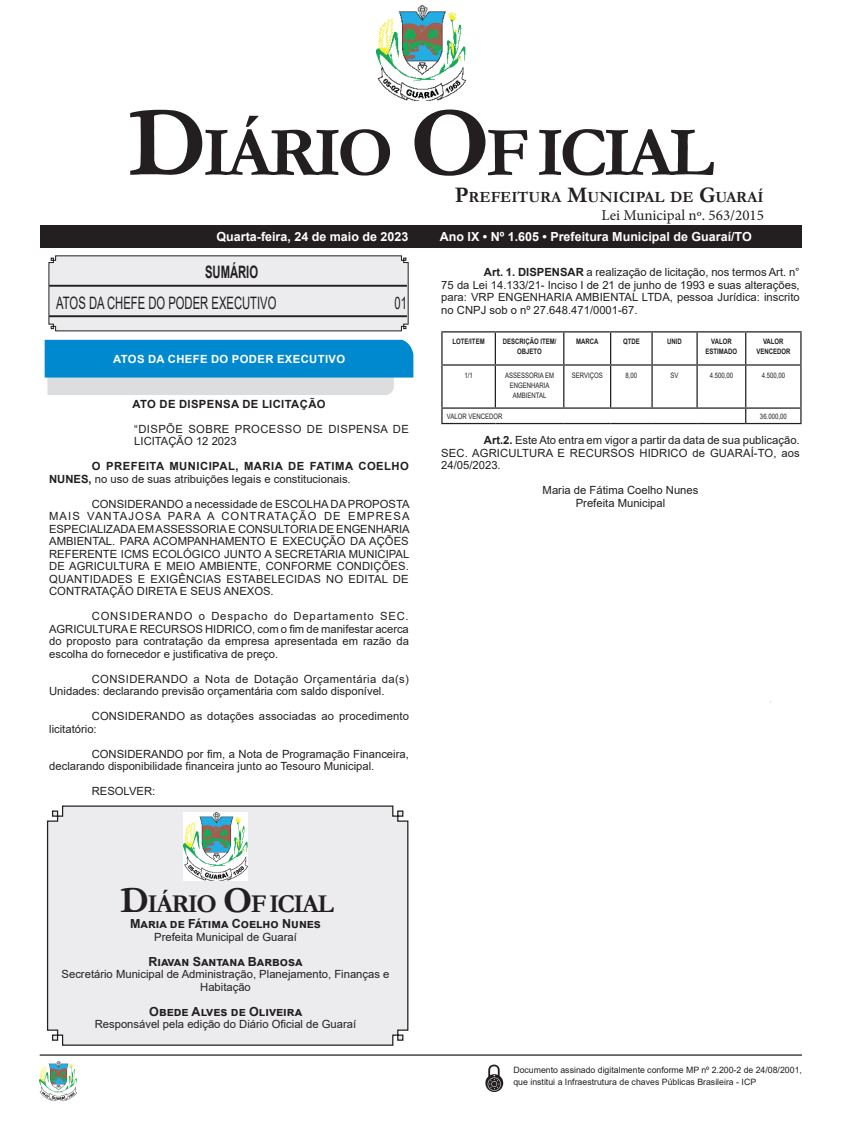
<style>
.page{position:relative;width:851px;height:1134px;background:#fff}
.page>*{position:absolute;margin:0;border:0;box-sizing:border-box;transform-origin:0 0}
.CORPO_DE_TEXTO{font:700 70.88px "Garamond";letter-spacing:-.06em;color:#231f20}
.CORPO_DE_TEXTO-2{font:700 25.88px "Garamond";letter-spacing:-.06em;color:#231f20}
.Nome_Secretário{font:17.12px "Arial";color:#231f20;scale:.66 1}
.Nome_Secretário-2{font:700 17.12px "Arial";color:#231f20;scale:.66 1}
.CORPO_DE_TEXTO-3{font:700 15.62px "Garamond";color:#231f20}
.t1{font:15px "Minion Pro";color:#231f20}
.t2{font:700 12.5px "Arial";color:#fff}
.Assinatura{font:700 12.5px "Arial";color:#231f20}
.CORPO_DE_TEXTO-4{font:11.25px/12.5px "Arial";color:#231f20}
.Assinatura-2{font:11.25px/12.5px "Arial";color:#231f20;text-align:center}
.EMENTA{font:11.25px/12.5px "Arial";letter-spacing:.035em;color:#231f20}
.Chancela2{font:700 11.25px "Arial";letter-spacing:.035em;color:#fff}
.TITULOS{font:700 11.25px "Arial";letter-spacing:.035em;color:#231f20}
.CORPO_DE_TEXTO-5{font:8.75px/12.5px "Arial";color:#231f20}
.TABELA{font:7.5px/10px "Arial";color:#231f20;text-align:center;scale:.8 1}
.TABELA-2{font:700 7.5px/10px "Arial";color:#231f20;text-align:center;scale:.8 1}
.s1{font-size:101.25px}
.s2{font-size:22.38px}
.s3{font-weight:700}
.s4{font-size:36.88px}
</style>
<div class="page">
<div style="left:40px;top:225px;width:761px;height:22px;background:#231f20"></div>
<hr style="left:40px;top:1054px;width:761px;height:2px;background:#231f20">
<img style="left:376px;top:5px;width:89px;height:95px">
<img style="left:40px;top:1061px;width:37px;height:39px">
<svg style="left:485px;top:1065px;width:18px;height:27px"></svg>
<div style="left:46px;top:805px;width:363px;height:241px;background:#ececee"></div>
<img style="left:183px;top:812px;width:64px;height:68px">
<svg style="left:48px;top:255px;width:360px;height:76px;background:#dcdcde"></svg>
<svg style="left:45px;top:340px;width:368px;height:55px;background:#46a4d4"></svg>
<hr style="left:441px;top:331px;width:54px;height:1px;background:#231f20">
<hr style="left:441px;top:332px;width:1px;height:32px;background:#231f20">
<hr style="left:495px;top:331px;width:68px;height:1px;background:#231f20">
<hr style="left:494px;top:332px;width:2px;height:32px;background:#231f20">
<hr style="left:563px;top:331px;width:47px;height:1px;background:#231f20">
<hr style="left:563px;top:332px;width:1px;height:32px;background:#231f20">
<hr style="left:610px;top:331px;width:42px;height:1px;background:#231f20">
<hr style="left:610px;top:332px;width:1px;height:32px;background:#231f20">
<hr style="left:652px;top:331px;width:45px;height:1px;background:#231f20">
<hr style="left:651px;top:332px;width:1px;height:32px;background:#231f20">
<hr style="left:697px;top:331px;width:48px;height:1px;background:#231f20">
<hr style="left:696px;top:332px;width:1px;height:32px;background:#231f20">
<hr style="left:745px;top:331px;width:56px;height:1px;background:#231f20">
<hr style="left:745px;top:332px;width:1px;height:32px;background:#231f20">
<hr style="left:800px;top:332px;width:1px;height:32px;background:#231f20">
<hr style="left:441px;top:364px;width:54px;height:2px;background:#231f20">
<hr style="left:441px;top:366px;width:1px;height:41px;background:#231f20">
<hr style="left:495px;top:364px;width:68px;height:2px;background:#231f20">
<hr style="left:494px;top:366px;width:2px;height:41px;background:#231f20">
<hr style="left:563px;top:364px;width:47px;height:2px;background:#231f20">
<hr style="left:563px;top:366px;width:1px;height:41px;background:#231f20">
<hr style="left:610px;top:364px;width:42px;height:2px;background:#231f20">
<hr style="left:610px;top:366px;width:1px;height:41px;background:#231f20">
<hr style="left:652px;top:364px;width:45px;height:2px;background:#231f20">
<hr style="left:651px;top:366px;width:1px;height:41px;background:#231f20">
<hr style="left:697px;top:364px;width:48px;height:2px;background:#231f20">
<hr style="left:696px;top:366px;width:1px;height:41px;background:#231f20">
<hr style="left:745px;top:364px;width:56px;height:2px;background:#231f20">
<hr style="left:745px;top:366px;width:1px;height:41px;background:#231f20">
<hr style="left:800px;top:366px;width:1px;height:41px;background:#231f20">
<hr style="left:441px;top:407px;width:54px;height:2px;background:#231f20">
<svg style="left:441px;top:409px;width:1px;height:14px"></svg>
<hr style="left:495px;top:407px;width:68px;height:2px;background:#231f20">
<hr style="left:563px;top:407px;width:47px;height:2px;background:#231f20">
<hr style="left:610px;top:407px;width:42px;height:2px;background:#231f20">
<hr style="left:652px;top:407px;width:45px;height:2px;background:#231f20">
<hr style="left:697px;top:407px;width:48px;height:2px;background:#231f20">
<hr style="left:745px;top:407px;width:56px;height:2px;background:#231f20">
<svg style="left:745px;top:409px;width:1px;height:14px"></svg>
<svg style="left:800px;top:409px;width:1px;height:14px"></svg>
<hr style="left:441px;top:423px;width:54px;height:1px;background:#231f20">
<hr style="left:495px;top:423px;width:68px;height:1px;background:#231f20">
<hr style="left:563px;top:423px;width:47px;height:1px;background:#231f20">
<hr style="left:610px;top:423px;width:42px;height:1px;background:#231f20">
<hr style="left:652px;top:423px;width:45px;height:1px;background:#231f20">
<hr style="left:697px;top:423px;width:48px;height:1px;background:#231f20">
<hr style="left:745px;top:423px;width:56px;height:1px;background:#231f20">
<p class="CORPO_DE_TEXTO" style="left:128px;top:105px;width:587px"><span class="s1">D</span>IÁRIO <span class="s1">O</span>F ICIAL</p>
<p class="CORPO_DE_TEXTO-3" style="left:455px;top:186px;width:310px"><span class="s2">P</span>REFEITURA <span class="s2">M</span>UNICIPAL DE <span class="s2">G</span>UARAÍ</p>
<p class="t1" style="left:601px;top:205px;width:164px">Lei Municipal nº. 563/2015</p>
<p class="t2" style="left:216px;top:228px;width:193px">Quarta-feira, 24 de maio de 2023</p>
<p class="t2" style="left:439px;top:228px;width:313px">Ano IX • Nº 1.605 • Prefeitura Municipal de Guaraí/TO</p>
<p class="Nome_Secretário-2" style="left:205px;top:260px;width:82px">SUMÁRIO</p>
<p class="Nome_Secretário" style="left:56px;top:291px;width:335px">ATOS DA CHEFE DO PODER EXECUTIVO</p>
<p class="Nome_Secretário" style="left:394px;top:291px;width:20px">01</p>
<p class="Chancela2" style="left:113px;top:351px;width:233px">ATOS DA CHEFE DO PODER EXECUTIVO</p>
<p class="TITULOS" style="left:132px;top:396px;width:195px">ATO DE DISPENSA DE LICITAÇÃO</p>
<p class="EMENTA" style="left:134px;top:422px;width:276px">“DISPÕE SOBRE PROCESSO DE DISPENSA DE<br>LICITAÇÃO 12 2023</p>
<p class="CORPO_DE_TEXTO-4" style="left:49px;top:460px;width:361px;text-indent:43px"><span class="s3">O PREFEITA MUNICIPAL, MARIA DE FATIMA COELHO<br>NUNES,</span> no uso de suas atribuições legais e constitucionais.</p>
<p class="CORPO_DE_TEXTO-4" style="left:49px;top:497px;width:362px;text-align:justify;text-indent:43px">CONSIDERANDO a necessidade de ESCOLHA DA PROPOSTA MAIS VANTAJOSA PARA A CONTRATAÇÃO DE EMPRESA ESPECIALIZADA EM ASSESSORIA E CONSULTORIA DE ENGENHARIA AMBIENTAL. PARA ACOMPANHAMENTO E EXECUÇÃO DA AÇÕES REFERENTE ICMS ECOLÓGICO JUNTO A SECRETARIA MUNICIPAL DE AGRICULTURA E MEIO AMBIENTE, CONFORME CONDIÇÕES.<br>QUANTIDADES E EXIGÊNCIAS ESTABELECIDAS NO EDITAL DE CONTRATAÇÃO DIRETA E SEUS ANEXOS.</p>
<p class="CORPO_DE_TEXTO-4" style="left:49px;top:610px;width:361px;text-align:justify;text-indent:43px">CONSIDERANDO o Despacho do Departamento SEC.<br>AGRICULTURA E RECURSOS HIDRICO, com o fim de manifestar acerca do proposto para contratação da empresa apresentada em razão da escolha do fornecedor e justificativa de preço.</p>
<p class="CORPO_DE_TEXTO-4" style="left:49px;top:672px;width:361px;text-indent:43px">CONSIDERANDO a Nota de Dotação Orçamentária da(s)<br>Unidades: declarando previsão orçamentária com saldo disponível.</p>
<p class="CORPO_DE_TEXTO-4" style="left:49px;top:710px;width:361px;text-indent:43px">CONSIDERANDO as dotações associadas ao procedimento licitatório:</p>
<p class="CORPO_DE_TEXTO-4" style="left:49px;top:747px;width:361px;text-indent:43px">CONSIDERANDO por fim, a Nota de Programação Financeira, declarando disponibilidade financeira junto ao Tesouro Municipal.</p>
<p class="CORPO_DE_TEXTO-4" style="left:92px;top:785px;width:65px">RESOLVER:</p>
<p class="CORPO_DE_TEXTO-4" style="left:441px;top:266px;width:360px;text-align:justify;text-indent:43px"><span class="s3">Art. 1. DISPENSAR</span> a realização de licitação, nos termos Art. n° 75 da Lei 14.133/21- Inciso I de 21 de junho de 1993 e suas alterações, para: VRP ENGENHARIA AMBIENTAL LTDA, pessoa Jurídica: inscrito no CNPJ sob o nº 27.648.471/0001-67.</p>
<p class="TABELA-2" style="left:452px;top:337px;width:42px">LOTE/ITEM</p>
<p class="TABELA-2" style="left:502px;top:337px;width:69px">DESCRIÇÃO ITEM/<br>OBJETO</p>
<p class="TABELA-2" style="left:576px;top:337px;width:29px">MARCA</p>
<p class="TABELA-2" style="left:623px;top:337px;width:22px">QTDE</p>
<p class="TABELA-2" style="left:667px;top:337px;width:20px">UNID</p>
<p class="TABELA-2" style="left:705px;top:337px;width:41px">VALOR<br>ESTIMADO</p>
<p class="TABELA-2" style="left:756px;top:337px;width:44px">VALOR<br>VENCEDOR</p>
<p class="TABELA" style="left:464px;top:370px;width:12px">1/1</p>
<p class="TABELA" style="left:505px;top:370px;width:63px">ASSESSORIA EM<br>ENGENHARIA<br>AMBIENTAL</p>
<p class="TABELA" style="left:571px;top:370px;width:40px">SERVIÇOS</p>
<p class="TABELA" style="left:625px;top:370px;width:16px">8,00</p>
<p class="TABELA" style="left:670px;top:370px;width:12px">SV</p>
<p class="TABELA" style="left:709px;top:370px;width:31px">4.500,00</p>
<p class="TABELA" style="left:761px;top:370px;width:31px">4.500,00</p>
<p class="TABELA" style="left:447px;top:411px;width:71px">VALOR VENCEDOR</p>
<p class="TABELA" style="left:759px;top:411px;width:35px">36.000,00</p>
<p class="CORPO_DE_TEXTO-4" style="left:441px;top:434px;width:360px;text-align:justify;text-indent:43px"><span class="s3">Art.2.</span> Este Ato entra em vigor a partir da data de sua publicação.<br>SEC. AGRICULTURA E RECURSOS HIDRICO de GUARAÍ-TO, aos 24/05/2023.</p>
<p class="Assinatura-2" style="left:542px;top:484px;width:157px">Maria de Fátima Coelho Nunes</p>
<p class="Assinatura-2" style="left:575px;top:496px;width:91px">Prefeita Municipal</p>
<p class="CORPO_DE_TEXTO-2" style="left:120px;top:886px;width:215px"><span class="s4">D</span>IÁRIO <span class="s4">O</span>F ICIAL</p>
<p class="Assinatura" style="left:130px;top:915px;width:192px">Maria de Fátima Coelho Nunes</p>
<p class="Assinatura-2" style="left:154px;top:930px;width:144px">Prefeita Municipal de Guaraí</p>
<p class="Assinatura" style="left:148px;top:952px;width:156px">Riavan Santana Barbosa</p>
<p class="Assinatura-2" style="left:62px;top:968px;width:329px">Secretário Municipal de Administração, Planejamento, Finanças e<br>Habitação</p>
<p class="Assinatura" style="left:149px;top:1002px;width:154px">Obede Alves de Oliveira</p>
<p class="Assinatura-2" style="left:95px;top:1018px;width:263px">Responsável pela edição do Diário Oficial de Guaraí</p>
<p class="CORPO_DE_TEXTO-5" style="left:513px;top:1063px;width:290px">Documento assinado digitalmente conforme MP nº 2.200-2 de 24/08/2001, que institui a Infraestrutura de chaves Públicas Brasileira - ICP</p>
</div>
